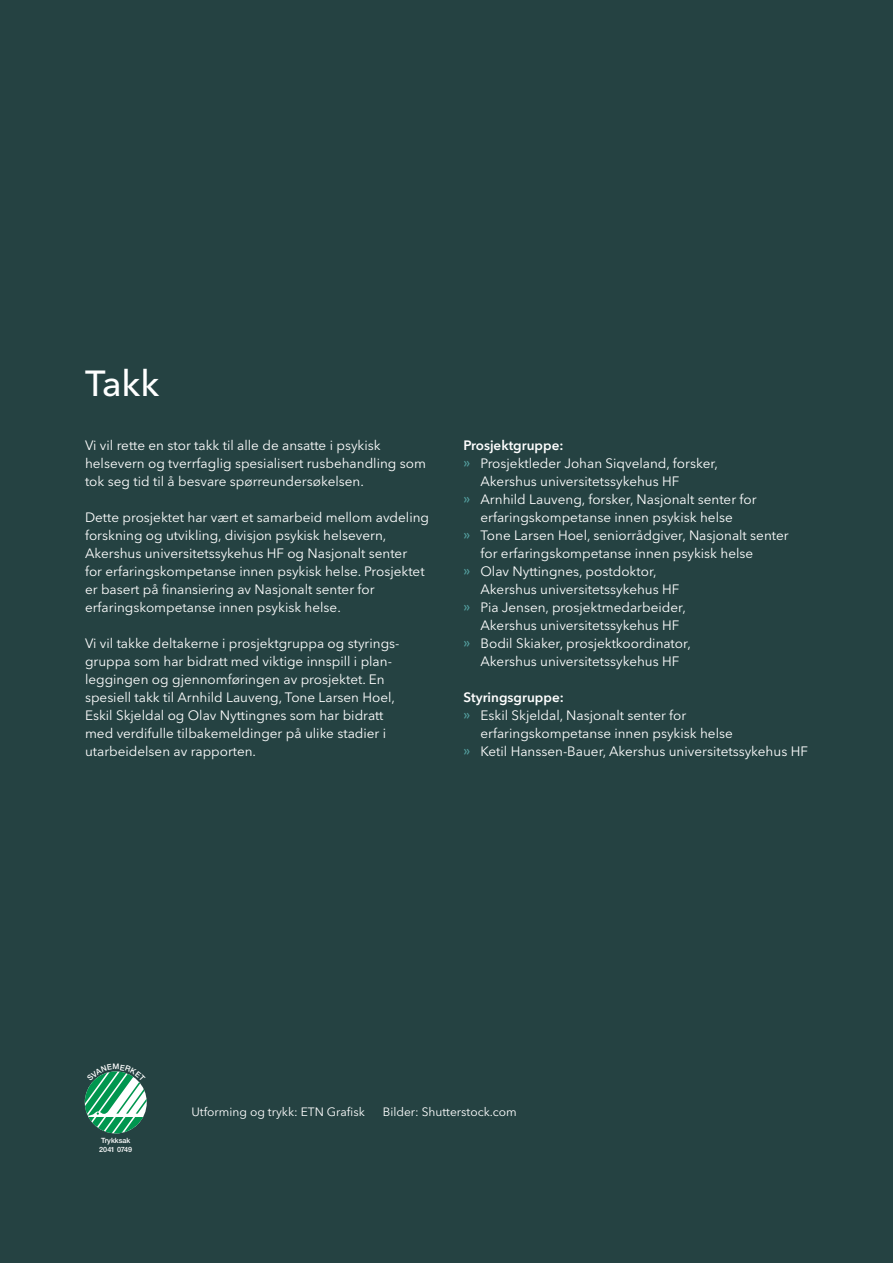
<style>
.page{position:relative;width:893px;height:1263px;background:#254242}
.page>*{position:absolute;margin:0;border:0;box-sizing:border-box;transform-origin:0 0}
.t1{font:500 36px "Avenir Next LT Pro";color:#fff}
.Brødtekst{font:13.5px/18px "Avenir Next LT Pro";color:#fff}
.Heading_3{font:600 13.5px "Avenir Next LT Pro";color:#fff}
.Brødtekst-2{font:12px "Avenir Next LT Pro";color:#fff}
.t2{font:500 7.2px/8.7px "Helvetica Neue LT Std";color:#fff}
.s1{font-weight:500;color:#54a0a0}
</style>
<div class="page">
<svg style="left:85px;top:1071px;width:62px;height:62px"></svg>
<p class="t1" style="left:85px;top:362px;width:76px">Takk</p>
<p class="Brødtekst" style="left:85px;top:436px;width:342px">Vi vil rette en stor takk til alle de ansatte i psykisk helsevern og tverrfaglig spesialisert rusbehandling som tok seg tid til å besvare spørreundersøkelsen.</p>
<p class="Brødtekst" style="left:85px;top:508px;width:346px">Dette prosjektet har vært et samarbeid mellom avdeling forskning og utvikling, divisjon psykisk helsevern, Akershus universitetssykehus HF og Nasjonalt senter<br>for erfaringskompetanse innen psykisk helse. Prosjektet er basert på finansiering av Nasjonalt senter for erfaringskompetanse innen psykisk helse.</p>
<p class="Brødtekst" style="left:85px;top:634px;width:316px">Vi vil takke deltakerne i prosjektgruppa og styrings&shy;gruppa som har bidratt med viktige innspill i plan&shy;leggingen og gjennomføringen av prosjektet. En spesiell takk til Arnhild Lauveng, Tone Larsen Hoel, Eskil Skjeldal og Olav Nyttingnes som har bidratt med verdifulle tilbakemeldinger på ulike stadier i utarbeidelsen av rapporten.</p>
<p class="Heading_3" style="left:463px;top:437px;width:101px">Prosjektgruppe:</p>
<p class="Brødtekst" style="left:480px;top:454px;width:239px;text-indent:-17px"><span class="s1">»</span> Prosjektleder Johan Siqveland, forsker,<br>Akershus universitetssykehus HF</p>
<p class="Brødtekst" style="left:463px;top:490px;width:295px;text-align:center"><span class="s1">»</span> Arnhild Lauveng, forsker, Nasjonalt senter for erfaringskompetanse innen psykisk helse</p>
<p class="Brødtekst" style="left:480px;top:526px;width:310px;text-indent:-17px"><span class="s1">»</span> Tone Larsen Hoel, seniorrådgiver, Nasjonalt senter for erfaringskompetanse innen psykisk helse</p>
<p class="Brødtekst" style="left:480px;top:562px;width:200px;text-indent:-17px"><span class="s1">»</span> Olav Nyttingnes, postdoktor,<br>Akershus universitetssykehus HF</p>
<p class="Brødtekst" style="left:480px;top:598px;width:207px;text-indent:-17px"><span class="s1">»</span> Pia Jensen, prosjektmedarbeider,<br>Akershus universitetssykehus HF</p>
<p class="Brødtekst" style="left:463px;top:634px;width:229px;text-align:center"><span class="s1">»</span> Bodil Skiaker, prosjektkoordinator,<br>Akershus universitetssykehus HF</p>
<p class="Heading_3" style="left:463px;top:689px;width:102px">Styringsgruppe:</p>
<p class="Brødtekst" style="left:480px;top:706px;width:254px;text-indent:-17px"><span class="s1">»</span> Eskil Skjeldal, Nasjonalt senter for erfaringskompetanse innen psykisk helse</p>
<p class="Brødtekst" style="left:463px;top:742px;width:346px"><span class="s1">»</span> Ketil Hanssen-Bauer, Akershus universitetssykehus HF</p>
<p class="t2" style="left:99px;top:1136px;width:35px">Trykksak<br>2041 0749</p>
<p class="Brødtekst-2" style="left:191px;top:1105px;width:175px">Utforming og trykk: ETN Grafisk</p>
<p class="Brødtekst-2" style="left:383px;top:1105px;width:136px">Bilder: Shutterstock.com</p>
</div>
